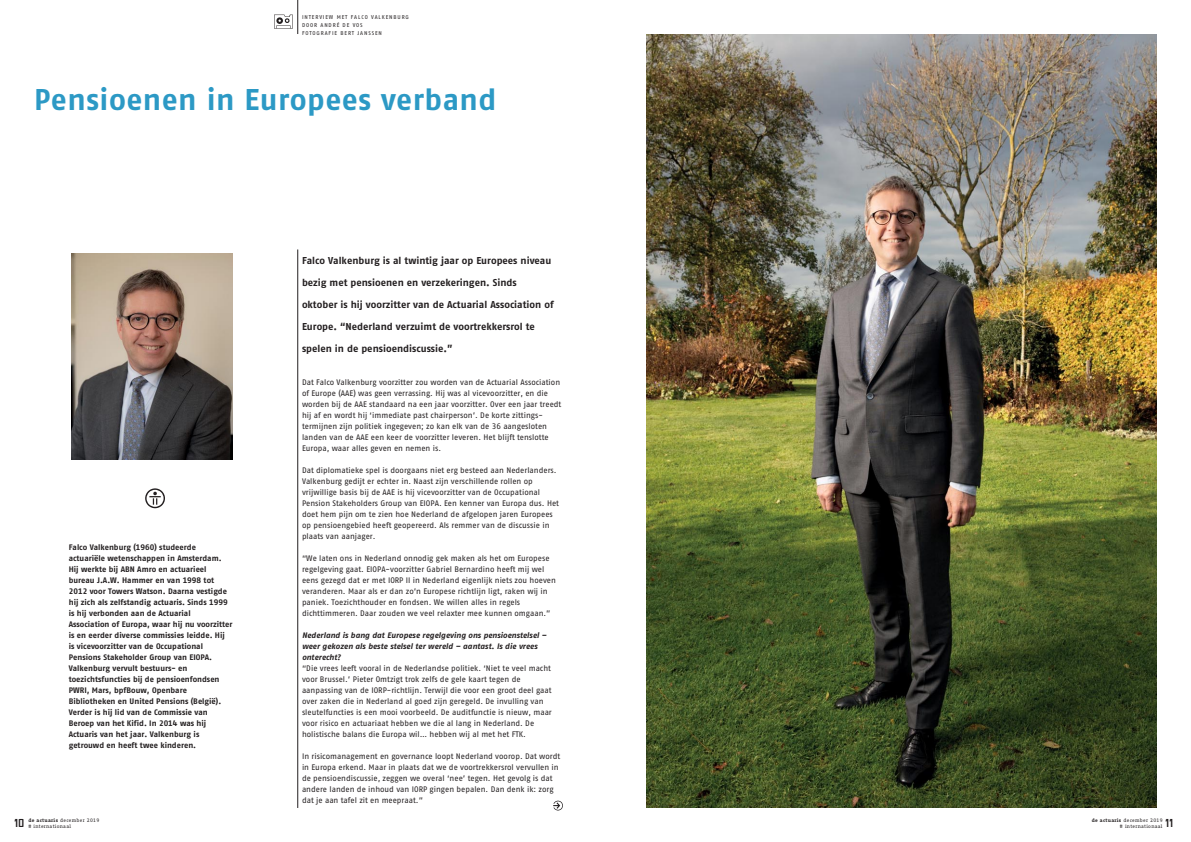
<style>
.page{position:relative;width:1191px;height:842px;background:#fff}
.page>*{position:absolute;margin:0;border:0;box-sizing:border-box;transform-origin:0 0}
.t1{font:700 30px "Fago OT";letter-spacing:.015em;color:#2c99c5}
.t2{font:12px "Nesobrite Sc Bl";color:#231f20}
.t3{font:700 10px "Fago OT";color:#231f20}
.t4{font:8px/11px "Fago OT";color:#231f20}
.t5{font:700 8px/11px "Fago OT";color:#231f20}
.t6{font:italic 700 8px/11px "Fago OT";color:#231f20}
.t7{font:5.5px/8px "Fago OT";letter-spacing:.16em;color:#231f20}
.t8{font:5px/5.1px "Fago Correspondence Serif Pro";letter-spacing:.05em;color:#231f20}
.s1{font-weight:700}
</style>
<div class="page">
<hr style="left:297px;top:249px;width:1px;height:559px;background:#231f20">
<hr style="left:297px;top:0;width:1px;height:34px;background:#231f20">
<svg style="left:274px;top:15px;width:19px;height:14px"></svg>
<img style="left:646px;top:34px;width:511px;height:774px">
<svg style="left:145px;top:488px;width:20px;height:20px"></svg>
<img style="left:71px;top:253px;width:161px;height:206px">
<svg style="left:553px;top:801px;width:10px;height:9px"></svg>
<p class="t7" style="left:302px;top:13px;width:108px">INTERVIEW MET FALCO VALKENBURG<br>DOOR ANDRÉ DE VOS<br>FOTOGRAFIE BERT JANSSEN</p>
<h1 class="t1" style="left:34px;top:88px;width:464px">Pensioenen in Europees verband</h1>
<p class="t5" style="left:69px;top:542px;width:165px">Falco Valkenburg (1960) studeerde actuariële wetenschappen in Amsterdam.<br>Hij werkte bij ABN Amro en actuarieel bureau J.A.W. Hammer en van 1998 tot 2012 voor Towers Watson. Daarna vestigde hij zich als zelfstandig actuaris. Sinds 1999 is hij verbonden aan de Actuarial Association of Europa, waar hij nu voorzitter is en eerder diverse commissies leidde. Hij is vicevoorzitter van de Occupational Pensions Stakeholder Group van EIOPA.<br>Valkenburg vervult bestuurs- en toezichtsfuncties bij de pensioenfondsen PWRI, Mars, bpfBouw, Openbare Bibliotheken en United Pensions (België).<br>Verder is hij lid van de Commissie van Beroep van het Kifid. In 2014 was hij Actuaris van het jaar. Valkenburg is getrouwd en heeft twee kinderen.</p>
<p class="t3" style="left:302px;top:257px;width:251px">Falco Valkenburg is al twintig jaar op Europees niveau</p>
<p class="t3" style="left:302px;top:279px;width:216px">bezig met pensioenen en verzekeringen. Sinds</p>
<p class="t3" style="left:302px;top:301px;width:253px">oktober is hij voorzitter van de Actuarial Association of</p>
<p class="t3" style="left:302px;top:323px;width:234px">Europe. “Nederland verzuimt de voortrekkersrol te</p>
<p class="t3" style="left:302px;top:345px;width:152px">spelen in de pensioendiscussie.”</p>
<p class="t4" style="left:302px;top:377px;width:261px">Dat Falco Valkenburg voorzitter zou worden van de Actuarial Association of Europe (AAE) was geen verrassing. Hij was al vicevoorzitter, en die worden bij de AAE standaard na een jaar voorzitter. Over een jaar treedt hij af en wordt hij ‘immediate past chairperson’. De korte zittings&shy;termijnen zijn politiek ingegeven; zo kan elk van de 36 aangesloten landen van de AAE een keer de voorzitter leveren. Het blijft tenslotte Europa, waar alles geven en nemen is.</p>
<p class="t4" style="left:302px;top:465px;width:258px">Dat diplomatieke spel is doorgaans niet erg besteed aan Nederlanders.<br>Valkenburg gedijt er echter in. Naast zijn verschillende rollen op vrijwillige basis bij de AAE is hij vicevoorzitter van de Occupational Pension Stakeholders Group van EIOPA. Een kenner van Europa dus. Het doet hem pijn om te zien hoe Nederland de afgelopen jaren Europees op pensioengebied heeft geopereerd. Als remmer van de discussie in plaats van aanjager.</p>
<p class="t4" style="left:302px;top:553px;width:255px">“We laten ons in Nederland onnodig gek maken als het om Europese regelgeving gaat. EIOPA-voorzitter Gabriel Bernardino heeft mij wel eens gezegd dat er met IORP II in Nederland eigenlijk niets zou hoeven veranderen. Maar als er dan zo’n Europese richtlijn ligt, raken wij in paniek. Toezichthouder en fondsen. We willen alles in regels dichttimmeren. Daar zouden we veel relaxter mee kunnen omgaan.”</p>
<p class="t6" style="left:302px;top:630px;width:246px">Nederland is bang dat Europese regelgeving ons pensioenstelsel – weer gekozen als beste stelsel ter wereld – aantast. Is die vrees onterecht?</p>
<p class="t4" style="left:302px;top:663px;width:251px">“Die vrees leeft vooral in de Nederlandse politiek. ‘Niet te veel macht voor Brussel.’ Pieter Omtzigt trok zelfs de gele kaart tegen de aanpassing van de IORP-richtlijn. Terwijl die voor een groot deel gaat over zaken die in Nederland al goed zijn geregeld. De invulling van sleutelfuncties is een mooi voorbeeld. De auditfunctie is nieuw, maar voor risico en actuariaat hebben we die al lang in Nederland. De holistische balans die Europa wil… hebben wij al met het FTK.</p>
<p class="t4" style="left:302px;top:751px;width:260px">In risicomanagement en governance loopt Nederland voorop. Dat wordt in Europa erkend. Maar in plaats dat we de voortrekkersrol vervullen in de pensioendiscussie, zeggen we overal ‘nee’ tegen. Het gevolg is dat andere landen de inhoud van IORP gingen bepalen. Dan denk ik: zorg dat je aan tafel zit en meepraat.”</p>
<p class="t8" style="left:1091px;top:818px;width:72px"><span class="s1">de actuaris</span> december 2019</p>
<p class="t8" style="left:28px;top:819px;width:72px"><span class="s1">de actuaris</span> december 2019 # internationaal</p>
<h2 class="t2" style="left:14px;top:816px;width:11px">10</h2>
<p class="t8" style="left:1119px;top:824px;width:44px"># internationaal</p>
<h2 class="t2" style="left:1165px;top:816px;width:9px">11</h2>
</div>
